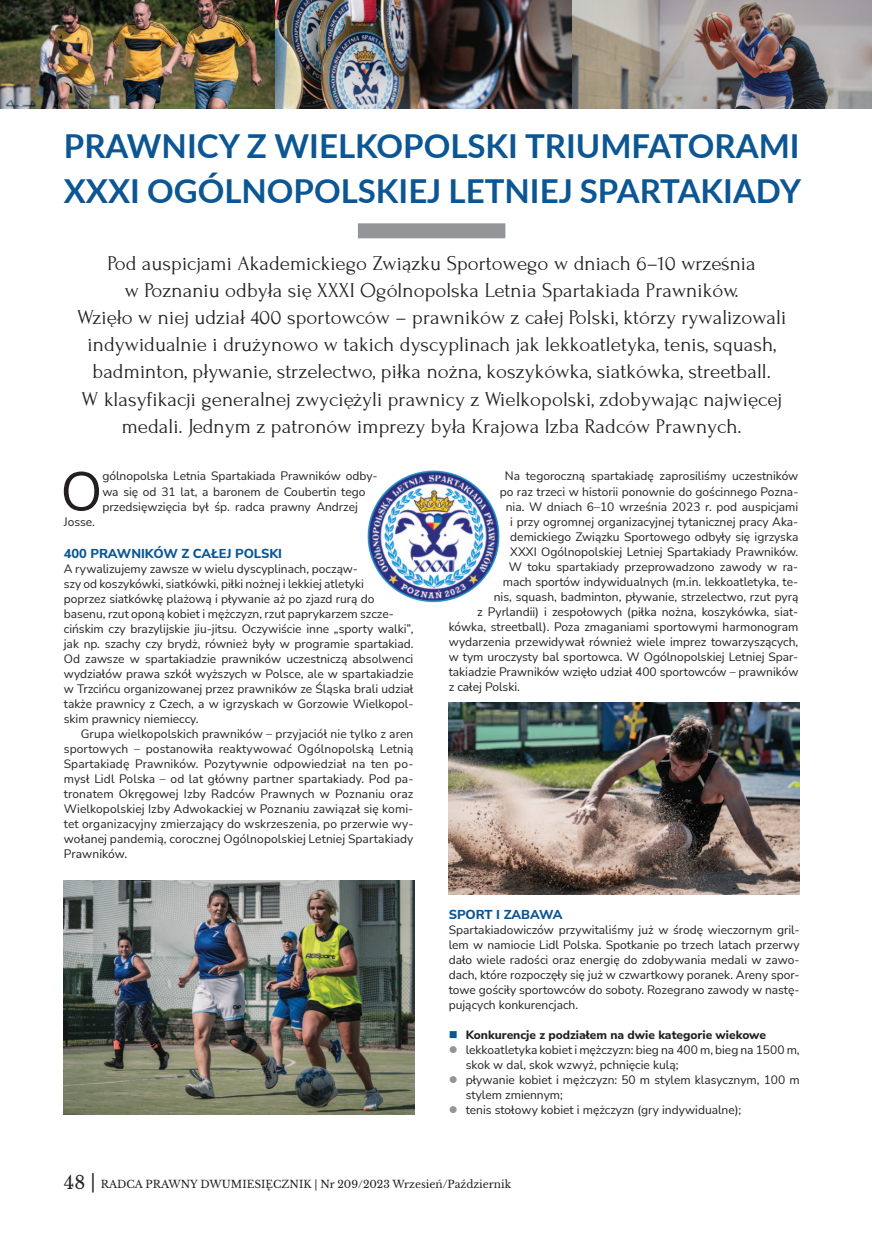
<style>
.page{position:relative;width:872px;height:1234px;background:#fff}
.page>*{position:absolute;margin:0;border:0;box-sizing:border-box;transform-origin:0 0}
.t1{font:54.6px "Nunito Sans";color:#231f20}
.t2{font:700 33px/45px "Lato";color:#0b5693}
.t3{font:21px/27px "Forum";color:#231f20;text-align:center}
.t4{font:800 12.9px "Nunito Sans";color:#0b5693}
.t5{font:12px/15px "Nunito Sans";color:#231f20}
.t6{font:800 12px "Nunito Sans";color:#231f20}
.t7{font:10.5px "Libre Baskerville";color:#231f20}
.s1{color:#0b5693}
.s2{color:#939598}
.s3{font-size:18px}
</style>
<div class="page">
<img style="left:0;top:0;width:872px;height:108px">
<div style="left:358px;top:223px;width:147px;height:15px;background:#939598"></div>
<img style="left:367px;top:470px;width:133px;height:133px">
<img style="left:449px;top:702px;width:350px;height:192px">
<img style="left:64px;top:880px;width:351px;height:234px">
<h2 class="t2" style="left:64px;top:122px;width:738px">PRAWNICY Z WIELKOPOLSKI TRIUMFATORAMI<br>XXXI OGÓLNOPOLSKIEJ LETNIEJ SPARTAKIADY</h2>
<p class="t3" style="left:77px;top:250px;width:710px">Pod auspicjami Akademickiego Związku Sportowego w dniach 6–10 września<br>w Poznaniu odbyła się XXXI Ogólnopolska Letnia Spartakiada Prawników.<br>Wzięło w niej udział 400 sportowców – prawników z całej Polski, którzy rywalizowali indywidualnie i drużynowo w takich dyscyplinach jak lekkoatletyka, tenis, squash, badminton, pływanie, strzelectwo, piłka nożna, koszykówka, siatkówka, streetball.<br>W klasyfikacji generalnej zwyciężyli prawnicy z Wielkopolski, zdobywając najwięcej medali. Jednym z patronów imprezy była Krajowa Izba Radców Prawnych.</p>
<h1 class="t1" style="left:60px;top:453px;width:43px">O</h1>
<p class="t5" style="left:102px;top:468px;width:276px">gólnopolska Letnia Spartakiada Prawników odby&shy;wa się od 31 lat, a baronem de Coubertin tego przedsięwzięcia był śp. radca prawny Andrzej</p>
<p class="t5" style="left:64px;top:513px;width:33px">Josse.</p>
<p class="t4" style="left:64px;top:544px;width:220px">400 prawników z całej Polski</p>
<p class="t5" style="left:64px;top:560px;width:351px">A rywalizujemy zawsze w wielu dyscyplinach, począw-<br>szy od koszykówki, siatkówki, piłki nożnej i lekkiej atletyki<br>poprzez siatkówkę plażową i pływanie aż po zjazd rurą do basenu, rzut oponą kobiet i mężczyzn, rzut paprykarzem szcze&shy;cińskim czy brazylijskie jiu-jitsu. Oczywiście inne „sporty walki”, jak np. szachy czy brydż, również były w programie spartakiad.<br>Od zawsze w spartakiadzie prawników uczestniczą absolwenci wydziałów prawa szkół wyższych w Polsce, ale w spartakiadzie w Trzcińcu organizowanej przez prawników ze Śląska brali udział także prawnicy z Czech, a w igrzyskach w Gorzowie Wielkopol&shy;skim prawnicy niemieccy.</p>
<p class="t5" style="left:64px;top:725px;width:351px;text-align:justify;text-indent:17px">Grupa wielkopolskich prawników – przyjaciół nie tylko z aren sportowych – postanowiła reaktywować Ogólnopolską Letnią Spartakiadę Prawników. Pozytywnie odpowiedział na ten po&shy;mysł Lidl Polska – od lat główny partner spartakiady. Pod pa&shy;tronatem Okręgowej Izby Radców Prawnych w Poznaniu oraz Wielkopolskiej Izby Adwokackiej w Poznaniu zawiązał się komi&shy;tet organizacyjny zmierzający do wskrzeszenia, po przerwie wy&shy;wołanej pandemią, corocznej Ogólnopolskiej Letniej Spartakiady Prawników.</p>
<p class="t5" style="left:505px;top:468px;width:295px">Na tegoroczną spartakiadę zaprosiliśmy uczestników</p>
<p class="t5" style="left:500px;top:483px;width:300px">po raz trzeci w historii ponownie do gościnnego Pozna-</p>
<p class="t5" style="left:506px;top:498px;width:294px">nia. W dniach 6–10 września 2023 r. pod auspicjami</p>
<p class="t5" style="left:510px;top:513px;width:289px">i przy ogromnej organizacyjnej tytanicznej pracy Aka-</p>
<p class="t5" style="left:510px;top:528px;width:289px">demickiego Związku Sportowego odbyły się igrzyska</p>
<p class="t5" style="left:510px;top:543px;width:289px">XXXI Ogólnopolskiej Letniej Spartakiady Prawników.</p>
<p class="t5" style="left:509px;top:558px;width:291px">W toku spartakiady przeprowadzono zawody w ra-</p>
<p class="t5" style="left:503px;top:573px;width:297px">mach sportów indywidualnych (m.in. lekkoatletyka, te-</p>
<p class="t5" style="left:494px;top:588px;width:306px">nis, squash, badminton, pływanie, strzelectwo, rzut pyrą</p>
<p class="t5" style="left:477px;top:603px;width:322px">z Pyrlandii) i zespołowych (piłka nożna, koszykówka, siat-</p>
<p class="t5" style="left:449px;top:618px;width:351px">kówka, streetball). Poza zmaganiami sportowymi harmonogram</p>
<p class="t5" style="left:449px;top:633px;width:351px">wydarzenia przewidywał również wiele imprez towarzyszących,</p>
<p class="t5" style="left:449px;top:648px;width:351px">w tym uroczysty bal sportowca. W Ogólnopolskiej Letniej Spar-</p>
<p class="t5" style="left:449px;top:663px;width:351px">takiadzie Prawników wzięło udział 400 sportowców – prawników</p>
<p class="t5" style="left:449px;top:678px;width:73px">z całej Polski.</p>
<p class="t4" style="left:449px;top:905px;width:115px">Sport i zabawa</p>
<p class="t5" style="left:449px;top:921px;width:352px;text-align:justify">Spartakiadowiczów przywitaliśmy już w środę wieczornym gril&shy;lem w namiocie Lidl Polska. Spotkanie po trzech latach przerwy dało wiele radości oraz energię do zdobywania medali w zawo&shy;dach, które rozpoczęły się już w czwartkowy poranek. Areny spor&shy;towe gościły sportowców do soboty. Rozegrano zawody w nastę&shy;pujących konkurencjach.</p>
<p class="t6" style="left:449px;top:1026px;width:319px"><span class="s1">■</span> Konkurencje z podziałem na dwie kategorie wiekowe</p>
<p class="t5" style="left:466px;top:1041px;width:335px;text-indent:-17px"><span class="s2">●</span> lekkoatletyka kobiet i mężczyzn: bieg na 400 m, bieg na 1500 m, skok w dal, skok wzwyż, pchnięcie kulą;</p>
<p class="t5" style="left:466px;top:1071px;width:335px;text-indent:-17px"><span class="s2">●</span> pływanie kobiet i mężczyzn: 50 m stylem klasycznym, 100 m stylem zmiennym;</p>
<p class="t5" style="left:449px;top:1101px;width:294px"><span class="s2">●</span> tenis stołowy kobiet i mężczyzn (gry indywidualne);</p>
<p class="t7" style="left:64px;top:1177px;width:449px"><span class="s3">48 |</span> RADCA PRAWNY DWUMIESIĘCZNIK | NR 209/2023 WRZESIEŃ/PAŹDZIERNIK</p>
</div>
